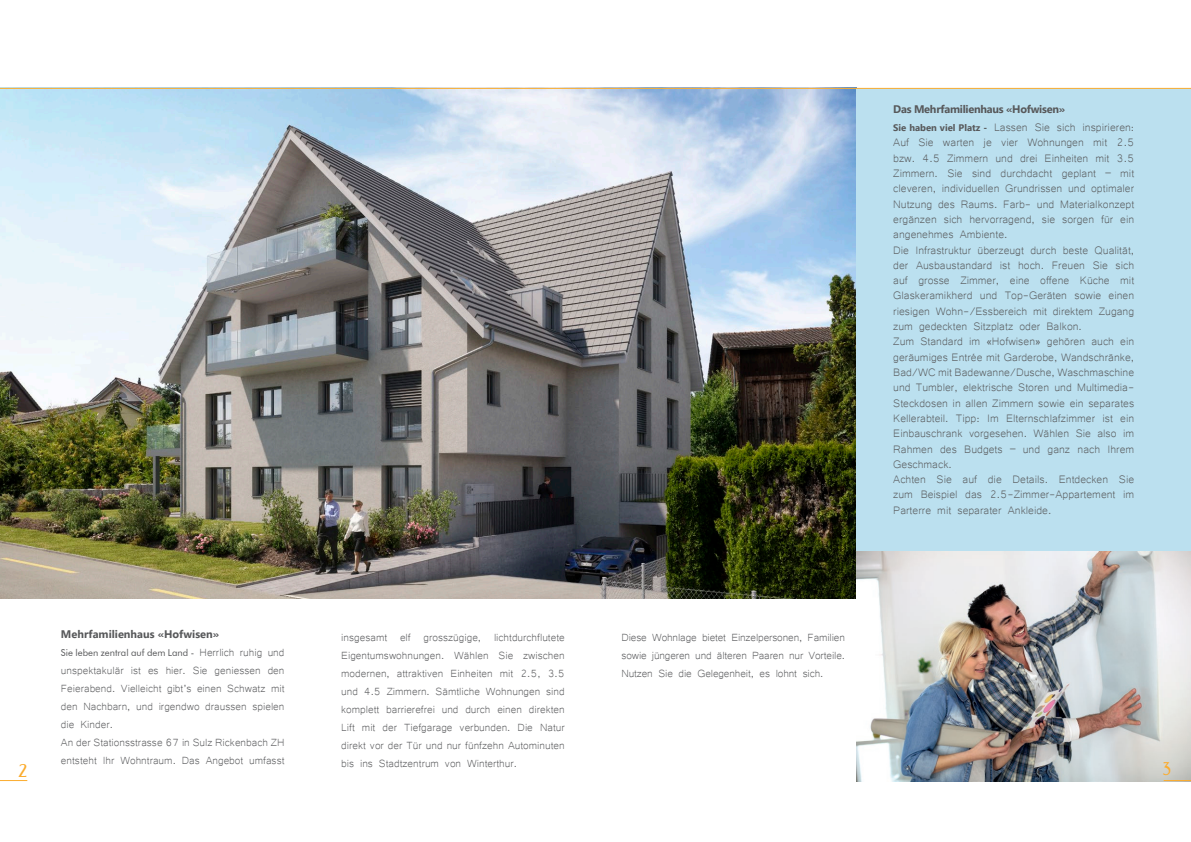
<style>
.page{position:relative;width:1191px;height:842px;background:#fff}
.page>*{position:absolute;margin:0;border:0;box-sizing:border-box;transform-origin:0 0}
.t1{font:18px "EK03 Plain M02";color:#fbac2e}
.t2{font:14px/15.3px "Microsoft Yi Baiti";color:#57585a;text-align:justify}
.t3{font:13.5px/18px "Microsoft Yi Baiti";color:#57585a;text-align:justify}
.t4{font:700 11px "Microsoft Tai Le";letter-spacing:-.025em;color:#57585a}
.t5{font:700 11px "Microsoft Tai Le";color:#57585a}
.t6{font:9.5px "Futura BT";color:#57585a}
.s1{font-family:"Microsoft Yi Baiti";font-size:13.5px}
.s2{font-family:"Microsoft Tai Le";font-weight:700;font-size:9.5px}
</style>
<div class="page">
<img style="left:0;top:89px;width:856px;height:509px">
<svg style="left:0;top:780px;width:27px;height:1px"></svg>
<div style="left:856px;top:88px;width:335px;height:510px;background:#bbe0ef"></div>
<img style="left:856px;top:551px;width:335px;height:230px">
<hr style="left:0;top:88px;width:1191px;height:1px;background:#fbac2e">
<svg style="left:1163px;top:780px;width:28px;height:1px"></svg>
<p class="t1" style="left:18px;top:760px;width:11px">2</p>
<p class="t5" style="left:61px;top:627px;width:160px">Mehrfamilienhaus «Hofwisen»</p>
<p class="t6" style="left:61px;top:646px;width:225px">Sie leben zentral auf dem Land - <span class="s1">Herrlich ruhig und</span></p>
<p class="t3" style="left:61px;top:660px;width:225px">unspektakulär ist es hier. Sie geniessen den Feierabend. Vielleicht gibt’s einen Schwatz mit den Nachbarn, und irgendwo draussen spielen die Kinder.</p>
<p class="t3" style="left:61px;top:732px;width:225px">An der Stationsstrasse 67 in Sulz Rickenbach ZH entsteht Ihr Wohntraum. Das Angebot umfasst</p>
<p class="t3" style="left:341px;top:627px;width:225px">insgesamt elf grosszügige, lichtdurchflutete Eigentumswohnungen. Wählen Sie zwischen modernen, attraktiven Einheiten mit 2.5, 3.5 und 4.5 Zimmern. Sämtliche Wohnungen sind komplett barrierefrei und durch einen direkten Lift mit der Tiefgarage verbunden. Die Natur direkt vor der Tür und nur fünfzehn Autominuten bis ins Stadtzentrum von Winterthur.</p>
<p class="t3" style="left:621px;top:627px;width:225px">Diese Wohnlage bietet Einzelpersonen, Familien sowie jüngeren und älteren Paaren nur Vorteile.<br>Nutzen Sie die Gelegenheit, es lohnt sich.</p>
<p class="t4" style="left:893px;top:103px;width:173px">Das Mehrfamilienhaus «Hofwisen»</p>
<p class="t2" style="left:893px;top:119px;width:242px"><span class="s2">Sie haben viel Platz -</span> Lassen Sie sich inspirieren:<br>Auf Sie warten je vier Wohnungen mit 2.5 bzw. 4.5 Zimmern und drei Einheiten mit 3.5<br>Zimmern. Sie sind durchdacht geplant – mit cleveren, individuellen Grundrissen und optimaler Nutzung des Raums. Farb- und Materialkonzept ergänzen sich hervorragend, sie sorgen für ein angenehmes Ambiente.</p>
<p class="t2" style="left:893px;top:241px;width:242px">Die Infrastruktur überzeugt durch beste Qualität, der Ausbaustandard ist hoch. Freuen Sie sich auf grosse Zimmer, eine offene Küche mit Glaskeramikherd und Top-Geräten sowie einen riesigen Wohn-/Essbereich mit direktem Zugang zum gedeckten Sitzplatz oder Balkon.</p>
<p class="t2" style="left:893px;top:333px;width:242px">Zum Standard im «Hofwisen» gehören auch ein geräumiges Entrée mit Garderobe, Wandschränke, Bad/WC mit Badewanne/Dusche, Waschmaschine und Tumbler, elektrische Storen und Multimedia-Steckdosen in allen Zimmern sowie ein separates Kellerabteil. Tipp: Im Elternschlafzimmer ist ein Einbauschrank vorgesehen. Wählen Sie also im Rahmen des Budgets – und ganz nach Ihrem Geschmack.</p>
<p class="t2" style="left:893px;top:471px;width:242px">Achten Sie auf die Details. Entdecken Sie zum Beispiel das 2.5-Zimmer-Appartement im Parterre mit separater Ankleide.</p>
<p class="t1" style="left:1162px;top:758px;width:10px">3</p>
</div>
